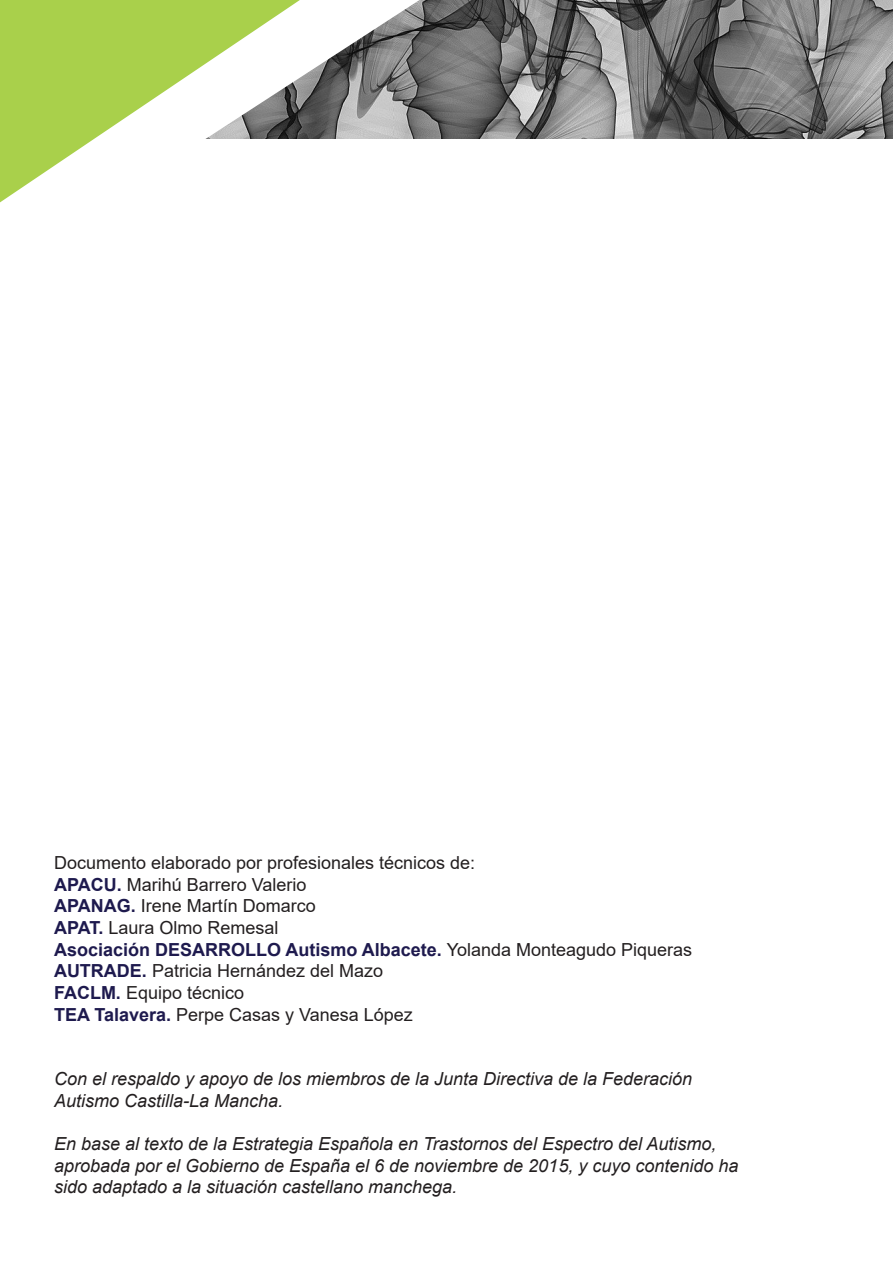
<style>
.page{position:relative;width:893px;height:1263px;background:#fff}
.page>*{position:absolute;margin:0;border:0;box-sizing:border-box;transform-origin:0 0}
.t1{font:italic 18px "Arial";color:#231f20}
.t2{font:18px "Arial";color:#231f20}
.t3{font:700 18px "Arial";color:#1e1a4e}
.s1{font-weight:700;color:#1e1a4e}
.s2{font-weight:400;color:#231f20}
</style>
<div class="page">
<img style="left:419px;top:0;width:474px;height:138px">
<svg style="left:0;top:0;width:419px;height:203px"></svg>
<svg style="left:0;top:0;width:300px;height:202px;fill:#a9d04b"></svg>
<p class="t2" style="left:54px;top:850px;width:423px">Documento elaborado por profesionales técnicos de:</p>
<p class="t2" style="left:54px;top:872px;width:254px"><span class="s1">APACU.</span> Marihú Barrero Valerio</p>
<p class="t2" style="left:54px;top:894px;width:263px"><span class="s1">APANAG.</span> Irene Martín Domarco</p>
<p class="t2" style="left:54px;top:915px;width:226px"><span class="s1">APAT.</span> Laura Olmo Remesal</p>
<p class="t3" style="left:54px;top:937px;width:640px">Asociación DESARROLLO Autismo Albacete. <span class="s2">Yolanda Monteagudo Piqueras</span></p>
<p class="t2" style="left:54px;top:958px;width:331px"><span class="s1">AUTRADE.</span> Patricia Hernández del Mazo</p>
<p class="t2" style="left:54px;top:980px;width:192px"><span class="s1">FACLM.</span> Equipo técnico</p>
<p class="t2" style="left:54px;top:1002px;width:360px"><span class="s1">TEA Talavera.</span> Perpe Casas y Vanesa López</p>
<p class="t1" style="left:54px;top:1067px;width:640px">Con el respaldo y apoyo de los miembros de la Junta Directiva de la Federación</p>
<p class="t1" style="left:54px;top:1089px;width:231px">Autismo Castilla-La Mancha.</p>
<p class="t1" style="left:54px;top:1132px;width:664px">En base al texto de la Estrategia Española en Trastornos del Espectro del Autismo,</p>
<p class="t1" style="left:54px;top:1154px;width:686px">aprobada por el Gobierno de España el 6 de noviembre de 2015, y cuyo contenido ha</p>
<p class="t1" style="left:54px;top:1175px;width:405px">sido adaptado a la situación castellano manchega.</p>
</div>
